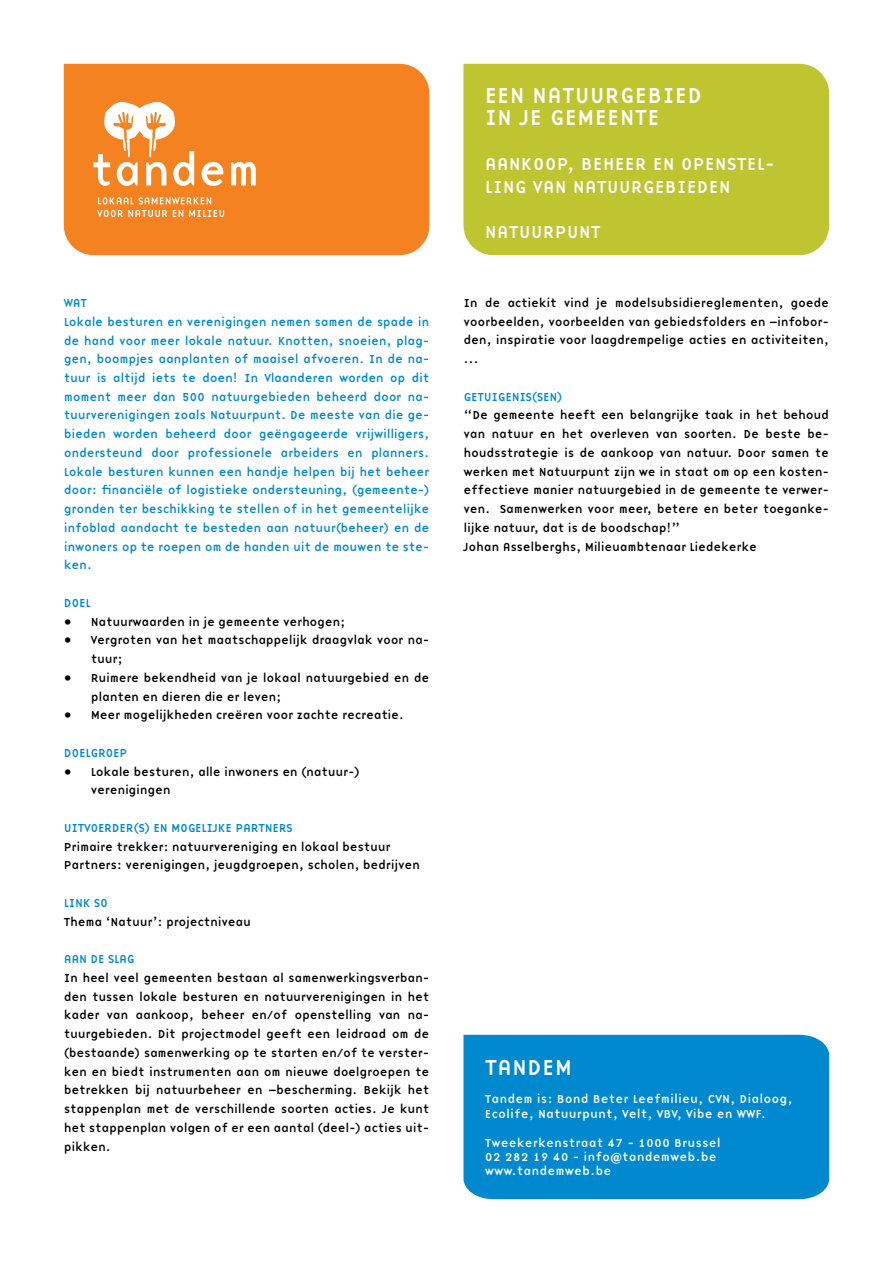
<style>
.page{position:relative;width:893px;height:1263px;background:#fff}
.page>*{position:absolute;margin:0;border:0;box-sizing:border-box;transform-origin:0 0}
.t1{font:22.5px/22.5px "Base Nine";color:#fff}
.t2{font:18px/22.5px "Base Nine";color:#fff}
.t3{font:12px/18.8px "Base Nine";letter-spacing:-.03em;color:#000}
.t4{font:12px/18.8px "Base Nine";letter-spacing:-.03em;color:#0089cf}
.t5{font:12px/14.4px "Base Nine";color:#fff}
.s1{color:#0089cf}
</style>
<div class="page">
<div style="left:64px;top:64px;width:365px;height:191px;background:#f58220"></div>
<svg style="left:202px;top:162px;width:22px;height:24px"></svg>
<svg style="left:231px;top:162px;width:25px;height:23px"></svg>
<svg style="left:94px;top:102px;width:100px;height:84px"></svg>
<svg style="left:97px;top:210px;width:127px;height:7px"></svg>
<svg style="left:98px;top:197px;width:113px;height:7px"></svg>
<div style="left:463px;top:64px;width:366px;height:191px;background:#bec531"></div>
<div style="left:463px;top:1035px;width:366px;height:164px;background:#0089cf"></div>
<p class="t4" style="left:64px;top:293px;width:367px">Wat<br>Lokale besturen en verenigingen nemen samen de spade in de hand voor meer lokale natuur. Knotten, snoeien, plag&shy;gen, boompjes aanplanten of maaisel afvoeren. In de na&shy;tuur is altijd iets te doen! In Vlaanderen worden op dit moment meer dan 500 natuurgebieden beheerd door na&shy;tuurverenigingen zoals Natuurpunt. De meeste van die ge&shy;bieden worden beheerd door geëngageerde vrijwilligers, ondersteund door professionele arbeiders en planners.<br>Lokale besturen kunnen een handje helpen bij het beheer door: financiële of logistieke ondersteuning, (gemeente-) gronden ter beschikking te stellen of in het gemeentelijke infoblad aandacht te besteden aan natuur(beheer) en de inwoners op te roepen om de handen uit de mouwen te ste&shy;ken.</p>
<p class="t4" style="left:64px;top:593px;width:27px">Doel</p>
<p class="t3" style="left:64px;top:612px;width:283px">• Natuurwaarden in je gemeente verhogen;</p>
<p class="t3" style="left:91px;top:631px;width:340px;text-indent:-27px">• Vergroten van het maatschappelijk draagvlak voor na&shy;tuur;</p>
<p class="t3" style="left:91px;top:668px;width:340px;text-indent:-27px">• Ruimere bekendheid van je lokaal natuurgebied en de planten en dieren die er leven;</p>
<p class="t3" style="left:64px;top:706px;width:342px">• Meer mogelijkheden creëren voor zachte recreatie.</p>
<p class="t4" style="left:64px;top:743px;width:65px">Doelgroep</p>
<p class="t3" style="left:91px;top:762px;width:270px;text-indent:-27px">• Lokale besturen, alle inwoners en (natuur-) verenigingen</p>
<p class="t3" style="left:64px;top:818px;width:358px"><span class="s1">Uitvoerder(s) en mogelijke partners<br></span>Primaire trekker: natuurvereniging en lokaal bestuur<br>Partners: verenigingen, jeugdgroepen, scholen, bedrijven</p>
<p class="t3" style="left:64px;top:893px;width:189px"><span class="s1">Link SO<br></span>Thema ‘Natuur’: projectniveau</p>
<p class="t3" style="left:64px;top:949px;width:367px"><span class="s1">Aan de slag<br></span>In heel veel gemeenten bestaan al samenwerkingsverban&shy;den tussen lokale besturen en natuurverenigingen in het kader van aankoop, beheer en/of openstelling van na&shy;tuurgebieden. Dit projectmodel geeft een leidraad om de (bestaande) samenwerking op te starten en/of te verster&shy;ken en biedt instrumenten aan om nieuwe doelgroepen te betrekken bij natuurbeheer en –bescherming. Bekijk het stappenplan met de verschillende soorten acties. Je kunt het stappenplan volgen of er een aantal (deel-) acties uit&shy;pikken.</p>
<p class="t1" style="left:485px;top:83px;width:219px">Een natuurgebied in je gemeente</p>
<p class="t2" style="left:485px;top:152px;width:292px">Aankoop, beheer en openstel&shy;ling van natuurgebieden</p>
<p class="t2" style="left:485px;top:220px;width:118px">Natuurpunt</p>
<p class="t3" style="left:463px;top:293px;width:367px;text-align:justify">In de actiekit vind je modelsubsidiereglementen, goede voorbeelden, voorbeelden van gebiedsfolders en –infobor&shy;den, inspiratie voor laagdrempelige acties en activiteiten, ...</p>
<p class="t3" style="left:463px;top:387px;width:367px"><span class="s1">Getu igenis(sen)<br></span>“De gemeente heeft een belangrijke taak in het behoud van natuur en het overleven van soorten. De beste be&shy;houdsstrategie is de aankoop van natuur. Door samen te werken met Natuurpunt zijn we in staat om op een kosten&shy;effectieve manier natuurgebied in de gemeente te verwer&shy;ven. Samenwerken voor meer, betere en beter toeganke&shy;lijke natuur, dat is de boodschap!”<br>Johan Asselberghs, Milieuambtenaar Liedekerke</p>
<p class="t1" style="left:485px;top:1055px;width:89px">Tandem</p>
<p class="t5" style="left:485px;top:1092px;width:310px">Tandem is: Bond Beter Leefmilieu, CVN , Dialoog,<br>Ecolife, Natuurpunt, Velt, VBV, Vibe en WWF.</p>
<p class="t5" style="left:485px;top:1135px;width:238px">Tweekerkenstraat 47 - 1000 Brussel<br>02 282 19 40 - info@tandemweb.be www.tandemweb.be</p>
</div>
